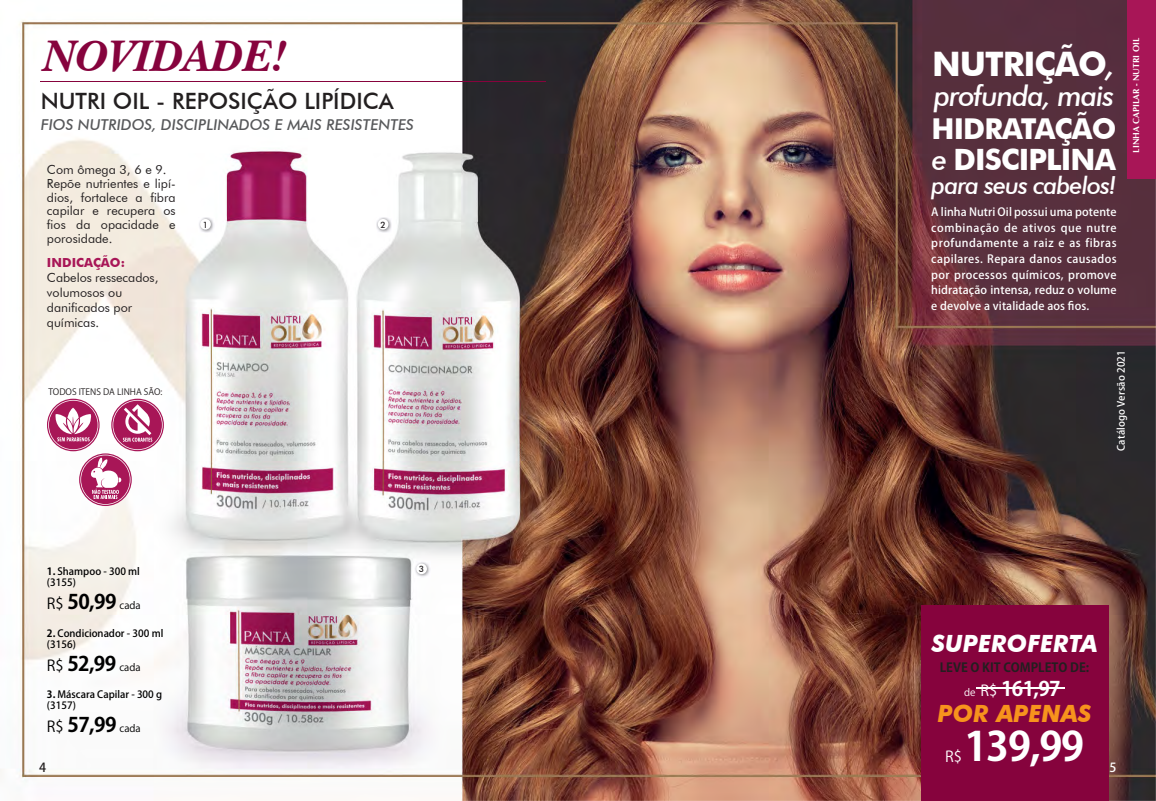
<style>
.page{position:relative;width:1156px;height:801px;background:#fff}
.page>*{position:absolute;margin:0;border:0;box-sizing:border-box;transform-origin:0 0}
.t1{font:700 46.25px "Baskerville Old Style S Si";color:#86033d}
.t2{font:700 40px "Koz Go Pr 6 N";color:#fff}
.t3{font:700 33.75px "Futura BT";letter-spacing:-.03em;color:#fff}
.t4{font:700 29.38px "Futura BT";letter-spacing:-.03em;color:#fff}
.t5{font:italic 500 28.75px "Futura BT";letter-spacing:-.04em;color:#fff}
.t6{font:700 28.75px "Futura BT";letter-spacing:-.03em;color:#fff}
.t7{font:italic 500 24.38px "Futura BT";letter-spacing:-.04em;color:#fff}
.t8{font:italic 700 23.75px "Futura BT";color:#fff}
.t9{font:italic 700 23.75px "Futura BT";color:#f7931d}
.t10{font:500 22.5px "Futura BT";color:#231f20}
.t11{font:700 20px "Koz Go Pr 6 N";letter-spacing:-.03em;color:#000}
.t12{font:700 20px "Koz Go Pr 6 N";color:#fff}
.t13{font:italic 500 15px "Futura BT";color:#57585a}
.t14{font:15px "Koz Go Pr 6 N";color:#fff}
.t15{font:12.5px/13.8px "Futura BT";color:#231f20}
.t16{font:700 12.5px "Koz Go Pr 6 N";color:#231f20}
.t17{font:700 12.5px "Futura BT";color:#a81657}
.t18{font:500 12.5px "Koz Go Pr 6 N";color:#231f20}
.t19{font:500 12.5px "Koz Go Pr 6 N";color:#fff}
.t20{font:500 11.25px/15.6px "Koz Go Pr 6 N";letter-spacing:.01em;color:#fff;text-align:justify}
.t21{font:500 10px/10.8px "Koz Go Pr 6 N";color:#000}
.t22{font:500 10px "Koz Go Pr 6 N";letter-spacing:.01em;color:#fff}
.t23{font:700 8.75px "CG Omega";color:#fff}
.t24{font:8.75px "Koz Go Pr 6 N";color:#231f20}
.t25{font:500 8.75px "Futura BT";color:#231f20}
.s1{font-weight:700}
.s2{font-weight:400;font-size:15px}
.s3{font-weight:400;font-size:10px}
.s4{font-weight:500;font-style:italic}
.s5{font-weight:500;font-style:italic;font-size:28.75px}
</style>
<div class="page">
<img style="left:0;top:0;width:1155px;height:801px">
<div style="left:1127px;top:0;width:28px;height:179px;background:#a81657"></div>
<hr style="left:41px;top:82px;width:505px;height:1px;background:#86033d">
<img style="left:198px;top:217px;width:16px;height:16px">
<div style="left:200px;top:219px;width:11px;height:11px;background:#fff;border-radius:50%"></div>
<img style="left:376px;top:217px;width:15px;height:16px">
<div style="left:378px;top:219px;width:10px;height:11px;background:#fff;border-radius:50%"></div>
<img style="left:414px;top:562px;width:16px;height:15px">
<div style="left:416px;top:563px;width:11px;height:11px;background:#fff;border-radius:50%"></div>
<div style="left:920px;top:606px;width:187px;height:195px;background:#86033d"></div>
<hr style="left:976px;top:687px;width:88px;height:2px;background:#fff">
<svg style="left:47px;top:399px;width:117px;height:107px"></svg>
<h1 class="t1" style="left:41px;top:28px;width:245px">NOVIDADE!</h1>
<h3 class="t10" style="left:41px;top:87px;width:354px">NUTRI OIL - REPOSIÇÃO LIPÍDICA</h3>
<h3 class="t13" style="left:41px;top:115px;width:374px">FIOS NUTRIDOS, DISCIPLINADOS E MAIS RESISTENTES</h3>
<p class="t15" style="left:47px;top:163px;width:130px">Com ômega 3, 6 e 9.<br>Repõe nutrientes e lipí&shy;dios, fortalece a fibra capilar e recupera os fios da opacidade e porosidade.</p>
<p class="t17" style="left:47px;top:255px;width:80px">INDICAÇÃO:</p>
<p class="t15" style="left:47px;top:270px;width:113px;line-height:15px">Cabelos ressecados, volumosos ou danificados por químicas.</p>
<p class="t24" style="left:48px;top:387px;width:116px">TODOS ITENS DA LINHA SÃO:</p>
<p class="t25" style="left:203px;top:219px;width:7px">1</p>
<p class="t25" style="left:380px;top:219px;width:7px">2</p>
<p class="t21" style="left:47px;top:566px;width:94px"><span class="s1">1.</span> Shampoo - 300 ml (3155)</p>
<h3 class="t11" style="left:47px;top:591px;width:95px"><span class="s2">R$</span> 50,99 <span class="s3">cada</span></h3>
<p class="t21" style="left:47px;top:628px;width:118px"><span class="s1">2.</span> Condicionador - 300 ml (3156)</p>
<h3 class="t11" style="left:47px;top:652px;width:95px"><span class="s2">R$</span> 52,99 <span class="s3">cada</span></h3>
<p class="t21" style="left:47px;top:689px;width:117px"><span class="s1">3.</span> Máscara Capilar - 300 g (3157)</p>
<h3 class="t11" style="left:47px;top:714px;width:95px"><span class="s2">R$</span> 57,99 <span class="s3">cada</span></h3>
<p class="t18" style="left:39px;top:760px;width:9px">4</p>
<p class="t25" style="left:419px;top:564px;width:7px">3</p>
<h3 class="t3" style="left:931px;top:44px;width:185px">NUTRIÇÃO<span class="s4">,</span></h3>
<h3 class="t5" style="left:933px;top:78px;width:182px">profunda, mais</h3>
<h3 class="t6" style="left:931px;top:111px;width:186px">HIDRATAÇÃO</h3>
<h3 class="t4" style="left:931px;top:141px;width:185px"><span class="s5">e</span> DISCIPLINA</h3>
<h3 class="t7" style="left:931px;top:170px;width:187px">para seus cabelos!</h3>
<p class="t20" style="left:931px;top:204px;width:187px">A linha Nutri Oil possui uma potente combinação de ativos que nutre profundamente a raiz e as fibras capilares. Repara danos causados por processos químicos, promove hidratação intensa, reduz o volume e devolve a vitalidade aos fios.</p>
<p class="t23" style="left:1130px;top:153px;width:116px;rotate:-90deg">LINHA CAPILAR - NUTRI OIL</p>
<p class="t22" style="left:1115px;top:451px;width:102px;rotate:-90deg">Catálogo Versão 2021</p>
<h3 class="t8" style="left:931px;top:629px;width:167px">SUPEROFERTA</h3>
<p class="t16" style="left:939px;top:660px;width:151px">LEVE O KIT COMPLETO DE:</p>
<h3 class="t9" style="left:937px;top:699px;width:155px">POR APENAS</h3>
<h3 class="t12" style="left:963px;top:677px;width:98px"><span class="s3">de</span> <span class="s2">R$</span> 161,97</h3>
<h2 class="t2" style="left:964px;top:724px;width:121px">139,99</h2>
<h3 class="t14" style="left:944px;top:748px;width:18px">R$</h3>
<p class="t19" style="left:1109px;top:760px;width:9px">5</p>
</div>
